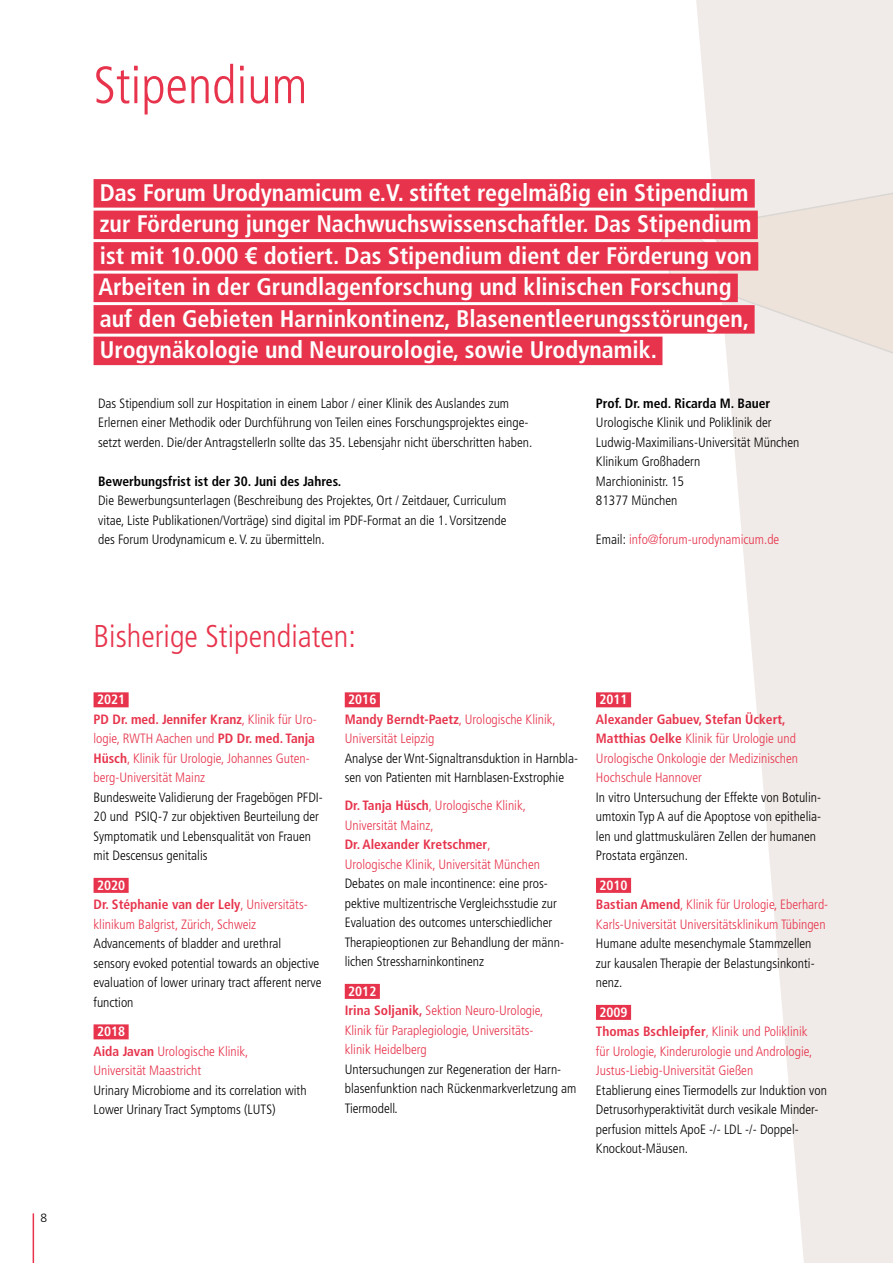
<style>
.page{position:relative;width:893px;height:1263px;background:#fff}
.page>*{position:absolute;margin:0;border:0;box-sizing:border-box;transform-origin:0 0}
.t1{font:300 condensed 52.5px "Frutiger LT Pro";color:#e7344c}
.t2{font:300 condensed 31.5px "Frutiger LT Pro";color:#e7344c}
.t3{font:700 condensed 24px/31.5px "Frutiger LT Pro";color:#fff}
.t4{font:300 condensed 13.5px/19.5px "Frutiger LT Pro";color:#000}
.t5{font:300 condensed 13.5px/19.5px "Frutiger LT Pro";color:#e7344c}
.t6{font:700 condensed 13.5px "Frutiger LT Pro";color:#000}
.t7{font:700 condensed 13.5px "Frutiger LT Pro";color:#fff}
.t8{font:300 12px "Frutiger LT Pro";color:#000}
.s1{color:#000}
.s2{font-weight:700;color:#fff}
.s3{font-weight:700}
</style>
<div class="page">
<hr style="left:33px;top:1213px;width:1px;height:50px;background:#e7344c">
<svg style="left:696px;top:0;width:197px;height:1263px;fill:#f0ebe8"></svg>
<svg style="left:657px;top:193px;width:236px;height:161px;background:#eee5df"></svg>
<div style="left:94px;top:692px;width:35px;height:15px;background:#e7344c"></div>
<div style="left:94px;top:878px;width:35px;height:15px;background:#e7344c"></div>
<div style="left:94px;top:1024px;width:35px;height:15px;background:#e7344c"></div>
<div style="left:345px;top:692px;width:35px;height:15px;background:#e7344c"></div>
<div style="left:345px;top:984px;width:35px;height:15px;background:#e7344c"></div>
<div style="left:596px;top:692px;width:35px;height:15px;background:#e7344c"></div>
<div style="left:596px;top:878px;width:35px;height:15px;background:#e7344c"></div>
<div style="left:596px;top:1005px;width:35px;height:15px;background:#e7344c"></div>
<div style="left:94px;top:179px;width:661px;height:29px;background:#e7344c"></div>
<div style="left:94px;top:211px;width:664px;height:28px;background:#e7344c"></div>
<div style="left:94px;top:242px;width:664px;height:29px;background:#e7344c"></div>
<div style="left:94px;top:274px;width:644px;height:28px;background:#e7344c"></div>
<div style="left:94px;top:305px;width:661px;height:29px;background:#e7344c"></div>
<div style="left:94px;top:337px;width:568px;height:28px;background:#e7344c"></div>
<p class="t8" style="left:40px;top:1211px;width:8px">8</p>
<h1 class="t1" style="left:94px;top:55px;width:215px">Stipendium</h1>
<p class="t3" style="left:98px;top:177px;width:655px">Das Forum Urodynamicum e.V. stiftet regelmäßig ein Stipendium zur Förderung junger Nachwuchswissenschaftler. Das Stipendium ist mit 10.000 € dotiert. Das Stipendium dient der Förderung von Arbeiten in der Grundlagenforschung und klinischen Forschung auf den Gebieten Harninkontinenz, Blasenentleerungsstörungen, Urogynäkologie und Neurourologie, sowie Urodynamik.</p>
<p class="t4" style="left:98px;top:393px;width:436px">Das Stipendium soll zur Hospitation in einem Labor / einer Klinik des Auslandes zum<br>Erlernen einer Methodik oder Durchführung von Teilen eines Forschungsprojektes einge&shy;setzt werden. Die/der AntragstellerIn sollte das 35. Lebensjahr nicht überschritten haben.</p>
<p class="t6" style="left:98px;top:473px;width:245px">Bewerbungsfrist ist der 30. Juni des Jahres.</p>
<p class="t4" style="left:98px;top:491px;width:410px;text-align:justify">Die Bewerbungsunterlagen (Beschreibung des Projektes, Ort / Zeitdauer, Curriculum vitae, Liste Publikationen/Vorträge) sind digital im PDF-Format an die 1. Vorsitzende des Forum Urodynamicum e. V. zu übermitteln.</p>
<p class="t6" style="left:596px;top:395px;width:176px">Prof. Dr. med. Ricarda M. Bauer</p>
<p class="t4" style="left:596px;top:413px;width:205px">Urologische Klinik und Poliklinik der<br>Ludwig-Maximilians-Universität München<br>Klinikum Großhadern<br>Marchioninistr. 15<br>81377 München</p>
<p class="t5" style="left:596px;top:530px;width:185px"><span class="s1">Email:</span> info@forum-urodynamicum.de</p>
<h2 class="t2" style="left:94px;top:618px;width:264px">Bisherige Stipendiaten:</h2>
<p class="t5" style="left:94px;top:690px;width:225px"><span class="s2">2021<br></span><span class="s3">PD Dr. med. Jennifer Kranz</span>, Klinik für Uro&shy;logie, RWTH Aachen und <span class="s3">PD Dr. med. Tanja<br>Hüsch</span>, Klinik für Urologie, Johannes Guten&shy;berg-Universität Mainz</p>
<p class="t4" style="left:94px;top:787px;width:231px">Bundesweite Validierung der Fragebögen PFDI-20 und PSIQ-7 zur objektiven Beurteilung der Symptomatik und Lebensqualität von Frauen mit Descensus genitalis</p>
<p class="t5" style="left:94px;top:875px;width:216px"><span class="s2">2020<br></span><span class="s3">Dr. Stéphanie van der Lely</span>, Universitäts&shy;klinikum Balgrist, Zürich, Schweiz</p>
<p class="t4" style="left:94px;top:934px;width:230px">Advancements of bladder and urethral<br>sensory evoked potential towards an objective evaluation of lower urinary tract afferent nerve function</p>
<p class="t5" style="left:94px;top:1022px;width:156px"><span class="s2">2018<br></span><span class="s3">Aida Javan</span> Urologische Klinik,<br>Universität Maastricht</p>
<p class="t4" style="left:94px;top:1080px;width:215px">Urinary Microbiome and its correlation with<br>Lower Urinary Tract Symptoms (LUTS)</p>
<p class="t5" style="left:345px;top:690px;width:213px"><span class="s2">2016<br></span><span class="s3">Mandy Berndt-Paetz</span>, Urologische Klinik,<br>Universität Leipzig</p>
<p class="t4" style="left:345px;top:748px;width:235px">Analyse der Wnt-Signaltransduktion in Harnbla&shy;sen von Patienten mit Harnblasen-Exstrophie</p>
<p class="t5" style="left:345px;top:796px;width:197px"><span class="s3">Dr. Tanja Hüsch</span>, Urologische Klinik,<br>Universität Mainz,<br><span class="s3">Dr. Alexander Kretschmer</span>,<br>Urologische Klinik, Universität München</p>
<p class="t4" style="left:345px;top:874px;width:221px">Debates on male incontinence: eine pros&shy;pektive multizentrische Vergleichsstudie zur Evaluation des outcomes unterschiedlicher Therapieoptionen zur Behandlung der männ&shy;lichen Stressharninkontinenz</p>
<p class="t5" style="left:345px;top:981px;width:200px"><span class="s2">2012<br></span><span class="s3">Irina Soljanik,</span> Sektion Neuro-Urologie,<br>Klinik für Paraplegiologie, Universitäts&shy;klinik Heidelberg</p>
<p class="t4" style="left:345px;top:1059px;width:233px">Untersuchungen zur Regeneration der Harn&shy;blasenfunktion nach Rückenmarkverletzung am<br>Tiermodell.</p>
<p class="t7" style="left:599px;top:692px;width:30px">2011</p>
<p class="t5" style="left:596px;top:709px;width:204px"><span class="s3">Alexander Gabuev, Stefan Ückert, Matthias Oelke</span> Klinik für Urologie und Urologische Onkologie der Medizinischen Hochschule Hannover</p>
<p class="t4" style="left:596px;top:787px;width:227px">In vitro Untersuchung der Effekte von Botulin&shy;umtoxin Typ A auf die Apoptose von epithelia&shy;len und glattmuskulären Zellen der humanen Prostata ergänzen.</p>
<p class="t5" style="left:596px;top:875px;width:234px"><span class="s2">2010<br></span><span class="s3">Bastian Amend</span>, Klinik für Urologie, Eberhard-<br>Karls-Universität Universitätsklinikum Tübingen</p>
<p class="t4" style="left:596px;top:934px;width:220px">Humane adulte mesenchymale Stammzellen zur kausalen Therapie der Belastungsinkonti&shy;nenz.</p>
<p class="t5" style="left:596px;top:1002px;width:218px"><span class="s2">2009<br></span><span class="s3">Thomas Bschleipfer</span>, Klinik und Poliklinik für Urologie, Kinderurologie und Andrologie, Justus-Liebig-Universität Gießen</p>
<p class="t4" style="left:596px;top:1080px;width:233px">Etablierung eines Tiermodells zur Induktion von Detrusorhyperaktivität durch vesikale Minder&shy;perfusion mittels ApoE -/- LDL -/- Doppel-Knockout-Mäusen.</p>
</div>
